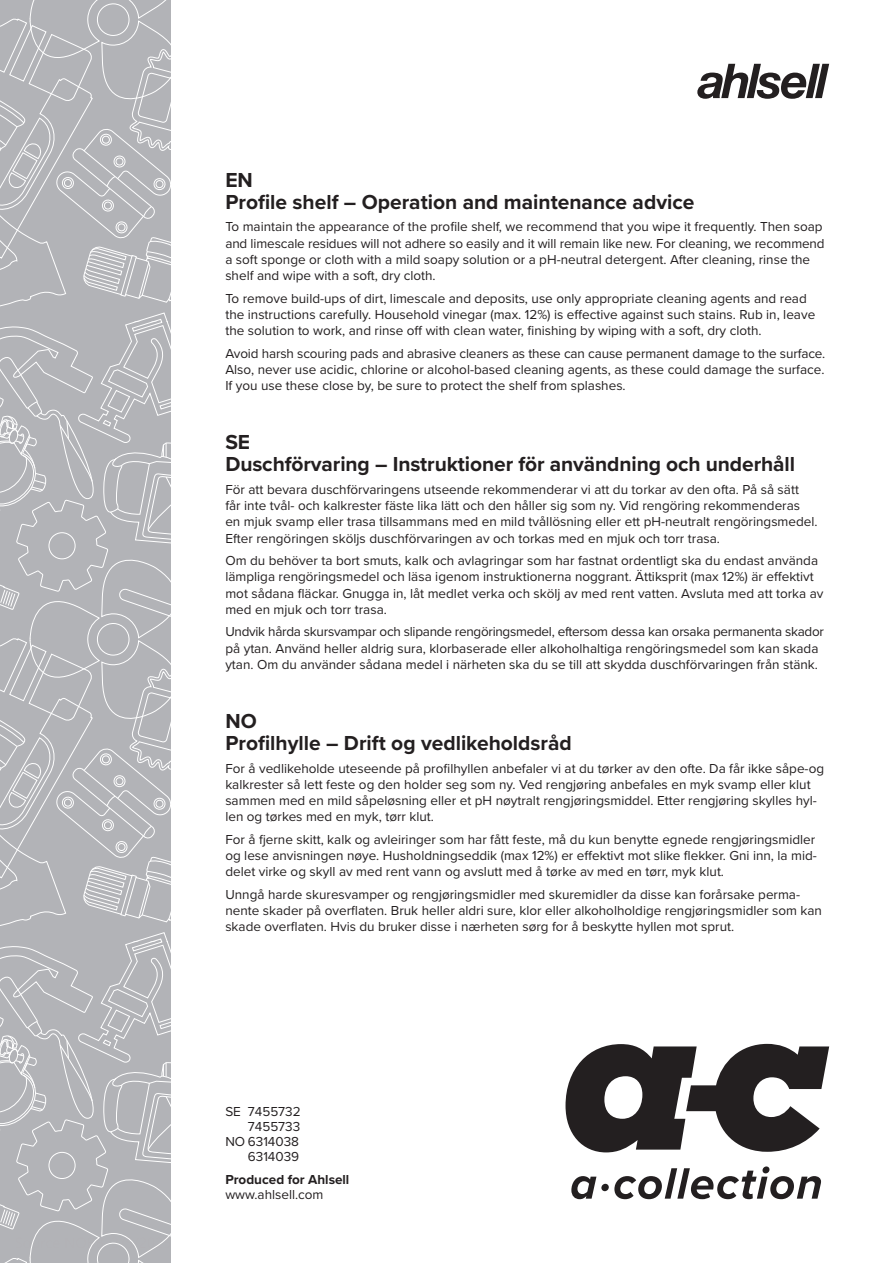
<style>
.page{position:relative;width:893px;height:1263px;background:#fff}
.page>*{position:absolute;margin:0;border:0;box-sizing:border-box;transform-origin:0 0}
.t1{font:700 21px/22.2px "Proxima Nova";color:#231f20}
.t2{font:13.5px/16.2px "Proxima Nova";color:#231f20}
.t3{font:700 13.5px "Proxima Nova";color:#231f20}
</style>
<div class="page">
<svg style="left:697px;top:64px;width:132px;height:35px"></svg>
<svg style="left:0;top:0;width:170px;height:1263px;background:#b8b9bc"></svg>
<svg style="left:571px;top:1176px;width:25px;height:23px"></svg>
<svg style="left:614px;top:1166px;width:207px;height:33px"></svg>
<svg style="left:565px;top:1044px;width:264px;height:108px"></svg>
<div style="left:601px;top:1184px;width:8px;height:7px;background:#231f20;border-radius:50%"></div>
<h1 class="t1" style="left:225px;top:168px;width:471px">EN<br>Profile shelf – Operation and maintenance advice</h1>
<p class="t2" style="left:225px;top:218px;width:601px">To maintain the appearance of the profile shelf, we recommend that you wipe it frequently. Then soap and limescale residues will not adhere so easily and it will remain like new. For cleaning, we recommend a soft sponge or cloth with a mild soapy solution or a pH-neutral detergent. After cleaning, rinse the shelf and wipe with a soft, dry cloth.</p>
<p class="t2" style="left:225px;top:289px;width:591px">To remove build-ups of dirt, limescale and deposits, use only appropriate cleaning agents and read the instructions carefully. Household vinegar (max. 12%) is effective against such stains. Rub in, leave the solution to work, and rinse off with clean water, finishing by wiping with a soft, dry cloth.</p>
<p class="t2" style="left:225px;top:344px;width:601px;text-align:justify">Avoid harsh scouring pads and abrasive cleaners as these can cause permanent damage to the surface.<br>Also, never use acidic, chlorine or alcohol-based cleaning agents, as these could damage the surface.<br>If you use these close by, be sure to protect the shelf from splashes.</p>
<h1 class="t1" style="left:225px;top:431px;width:571px">SE<br>Duschförvaring – Instruktioner för användning och underhåll</h1>
<p class="t2" style="left:225px;top:481px;width:594px">För att bevara duschförvaringens utseende rekommenderar vi att du torkar av den ofta. På så sätt får inte tvål- och kalkrester fäste lika lätt och den håller sig som ny. Vid rengöring rekommenderas en mjuk svamp eller trasa tillsammans med en mild tvållösning eller ett pH-neutralt rengöringsmedel.<br>Efter rengöringen sköljs duschförvaringen av och torkas med en mjuk och torr trasa.</p>
<p class="t2" style="left:225px;top:552px;width:600px">Om du behöver ta bort smuts, kalk och avlagringar som har fastnat ordentligt ska du endast använda lämpliga rengöringsmedel och läsa igenom instruktionerna noggrant. Ättiksprit (max 12%) är effektivt mot sådana fläckar. Gnugga in, låt medlet verka och skölj av med rent vatten. Avsluta med att torka av med en mjuk och torr trasa.</p>
<p class="t2" style="left:225px;top:623px;width:600px">Undvik hårda skursvampar och slipande rengöringsmedel, eftersom dessa kan orsaka permanenta skador på ytan. Använd heller aldrig sura, klorbaserade eller alkoholhaltiga rengöringsmedel som kan skada ytan. Om du använder sådana medel i närheten ska du se till att skydda duschförvaringen från stänk.</p>
<h1 class="t1" style="left:225px;top:709px;width:348px">NO<br>Profilhylle – Drift og vedlikeholdsråd</h1>
<p class="t2" style="left:225px;top:759px;width:600px">For å vedlikeholde uteseende på profilhyllen anbefaler vi at du tørker av den ofte. Da får ikke såpe-og kalkrester så lett feste og den holder seg som ny. Ved rengjøring anbefales en myk svamp eller klut sammen med en mild såpeløsning eller et pH nøytralt rengjøringsmiddel. Etter rengjøring skylles hyl&shy;len og tørkes med en myk, tørr klut.</p>
<p class="t2" style="left:225px;top:831px;width:593px;text-align:justify">For å fjerne skitt, kalk og avleiringer som har fått feste, må du kun benytte egnede rengjøringsmidler og lese anvisningen nøye. Husholdningseddik (max 12%) er effektivt mot slike flekker. Gni inn, la mid&shy;delet virke og skyll av med rent vann og avslutt med å tørke av med en tørr, myk klut.</p>
<p class="t2" style="left:225px;top:885px;width:598px">Unngå harde skuresvamper og rengjøringsmidler med skuremidler da disse kan forårsake perma&shy;nente skader på overflaten. Bruk heller aldri sure, klor eller alkoholholdige rengjøringsmidler som kan skade overflaten. Hvis du bruker disse i nærheten sørg for å beskytte hyllen mot sprut.</p>
<p class="t2" style="left:225px;top:1103px;width:77px;line-height:15px;text-align:right">SE 7455732<br>7455733<br>NO 6314038<br>6314039</p>
<p class="t3" style="left:225px;top:1169px;width:126px">Produced for Ahlsell</p>
<p class="t2" style="left:225px;top:1186px;width:100px">www.ahlsell.com</p>
</div>
